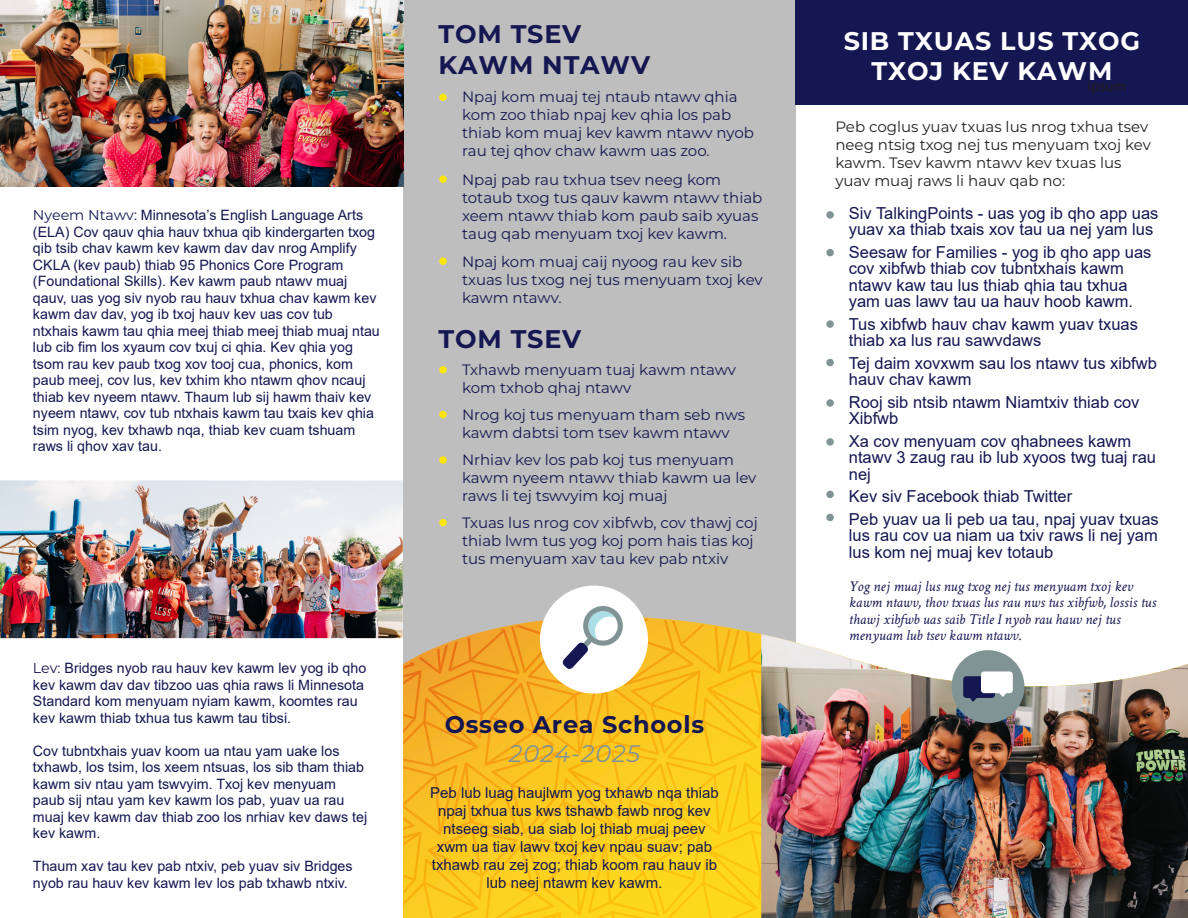
<style>
.page{position:relative;width:1188px;height:918px;background:#fff}
.page>*{position:absolute;margin:0;border:0;box-sizing:border-box;transform-origin:0 0}
.t1{font:100 25.5px/30.6px "Montserrat";letter-spacing:.03em;color:#fff;text-align:center}
.t2{font:100 25.5px/30.6px "Montserrat";letter-spacing:.03em;color:#141751}
.t3{font:100 24px "Montserrat";letter-spacing:.03em;color:#141751}
.t4{font:italic 24px "Montserrat";letter-spacing:.03em;color:#819495}
.t5{font:16.5px/16.5px "Arial";color:#141751}
.t6{font:15px/18px "Montserrat";color:#141751}
.t7{font:15px/18px "Arial";color:#141751;text-align:center}
.t8{font:italic 15px/16.5px "Crimson Text";color:#141751}
.t9{font:15px/18px "Montserrat";color:#231f20}
.t10{font:15px "Myriad Pro";color:#231f20}
.t11{font:14.25px/16.5px "Arial";color:#141751}
.s1{font-family:"Montserrat"}
</style>
<div class="page">
<div style="left:403px;top:0;width:393px;height:918px;background:#bfbebe"></div>
<div style="left:796px;top:0;width:392px;height:104px;background:#141751"></div>
<svg style="left:403px;top:618px;width:358px;height:300px"></svg>
<div style="left:439px;top:94px;width:8px;height:7px;background:#fae709;border-radius:50%"></div>
<div style="left:439px;top:175px;width:8px;height:8px;background:#fae709;border-radius:50%"></div>
<div style="left:439px;top:257px;width:8px;height:8px;background:#fae709;border-radius:50%"></div>
<div style="left:540px;top:586px;width:108px;height:108px;background:#fff;border-radius:50%"></div>
<svg style="left:562px;top:606px;width:61px;height:63px"></svg>
<div style="left:439px;top:366px;width:8px;height:8px;background:#fae709;border-radius:50%"></div>
<div style="left:439px;top:456px;width:8px;height:8px;background:#fae709;border-radius:50%"></div>
<div style="left:439px;top:411px;width:8px;height:7px;background:#fae709;border-radius:50%"></div>
<div style="left:439px;top:519px;width:8px;height:7px;background:#fae709;border-radius:50%"></div>
<div style="left:826px;top:211px;width:8px;height:8px;background:#819495;border-radius:50%"></div>
<div style="left:826px;top:249px;width:8px;height:7px;background:#819495;border-radius:50%"></div>
<div style="left:826px;top:359px;width:8px;height:7px;background:#819495;border-radius:50%"></div>
<div style="left:826px;top:399px;width:8px;height:8px;background:#819495;border-radius:50%"></div>
<div style="left:826px;top:438px;width:8px;height:8px;background:#819495;border-radius:50%"></div>
<div style="left:826px;top:491px;width:8px;height:7px;background:#819495;border-radius:50%"></div>
<div style="left:826px;top:514px;width:8px;height:7px;background:#819495;border-radius:50%"></div>
<div style="left:826px;top:320px;width:8px;height:8px;background:#819495;border-radius:50%"></div>
<img style="left:761px;top:634px;width:427px;height:284px">
<img style="left:0;top:480px;width:403px;height:158px">
<img style="left:0;top:0;width:403px;height:186px">
<div style="left:952px;top:650px;width:72px;height:73px;background:#819495;border-radius:50%"></div>
<svg style="left:963px;top:671px;width:50px;height:31px"></svg>
<p class="t11" style="left:33px;top:207px;width:348px"><span class="s1">Nyeem Ntawv:</span> Minnesota’s English Language Arts (ELA) Cov qauv qhia hauv txhua qib kindergarten txog qib tsib chav kawm kev kawm dav dav nrog Amplify CKLA (kev paub) thiab 95 Phonics Core Program (Foundational Skills). Kev kawm paub ntawv muaj qauv, uas yog siv nyob rau hauv txhua chav kawm kev kawm dav dav, yog ib txoj hauv kev uas cov tub ntxhais kawm tau qhia meej thiab meej thiab muaj ntau lub cib fim los xyaum cov txuj ci qhia. Kev qhia yog tsom rau kev paub txog xov tooj cua, phonics, kom paub meej, cov lus, kev txhim kho ntawm qhov ncauj thiab kev nyeem ntawv. Thaum lub sij hawm thaiv kev nyeem ntawv, cov tub ntxhais kawm tau txais kev qhia tsim nyog, kev txhawb nqa, thiab kev cuam tshuam raws li qhov xav tau.</p>
<p class="t11" style="left:33px;top:660px;width:335px"><span class="s1">Lev:</span> Bridges nyob rau hauv kev kawm lev yog ib qho kev kawm dav dav tibzoo uas qhia raws li Minnesota Standard kom menyuam nyiam kawm, koomtes rau kev kawm thiab txhua tus kawm tau tibsi.</p>
<p class="t11" style="left:33px;top:742px;width:336px">Cov tubntxhais yuav koom ua ntau yam uake los txhawb, los tsim, los xeem ntsuas, los sib tham thiab kawm siv ntau yam tswvyim. Txoj kev menyuam paub sij ntau yam kev kawm los pab, yuav ua rau muaj kev kawm dav thiab zoo los nrhiav kev daws tej kev kawm.</p>
<p class="t11" style="left:33px;top:858px;width:321px">Thaum xav tau kev pab ntxiv, peb yuav siv Bridges nyob rau hauv kev kawm lev los pab txhawb ntxiv.</p>
<h1 class="t2" style="left:439px;top:18px;width:213px">TOM TSEV<br>KAWM NTAWV</h1>
<p class="t6" style="left:462px;top:87px;width:293px">Npaj kom muaj tej ntaub ntawv qhia kom zoo thiab npaj kev qhia los pab thiab kom muaj kev kawm ntawv nyob rau tej qhov chaw kawm uas zoo.</p>
<p class="t6" style="left:462px;top:170px;width:302px">Npaj pab rau txhua tsev neeg kom totaub txog tus qauv kawm ntawv thiab xeem ntawv thiab kom paub saib xyuas taug qab menyuam txoj kev kawm.</p>
<p class="t6" style="left:462px;top:252px;width:302px">Npaj kom muaj caij nyoog rau kev sib txuas lus txog nej tus menyuam txoj kev kawm ntawv.</p>
<h1 class="t2" style="left:439px;top:323px;width:144px">TOM TSEV</h1>
<p class="t6" style="left:462px;top:360px;width:276px">Txhawb menyuam tuaj kawm ntawv kom txhob qhaj ntawv</p>
<p class="t6" style="left:462px;top:405px;width:285px">Nrog koj tus menyuam tham seb nws kawm dabtsi tom tsev kawm ntawv</p>
<p class="t6" style="left:462px;top:450px;width:296px">Nrhiav kev los pab koj tus menyuam kawm nyeem ntawv thiab kawm ua lev raws li tej tswvyim koj muaj</p>
<p class="t6" style="left:462px;top:513px;width:297px">Txuas lus nrog cov xibfwb, cov thawj coj thiab lwm tus yog koj pom hais tias koj tus menyuam xav tau kev pab ntxiv</p>
<h2 class="t3" style="left:445px;top:708px;width:261px">Osseo Area Schools</h2>
<h2 class="t4" style="left:509px;top:736px;width:133px">2024-2025</h2>
<p class="t7" style="left:430px;top:783px;width:290px">Peb lub luag haujlwm yog txhawb nqa thiab npaj txhua tus kws tshawb fawb nrog kev ntseeg siab, ua siab loj thiab muaj peev xwm ua tiav lawv txoj kev npau suav; pab txhawb rau zej zog; thiab koom rau hauv ib lub neej ntawm kev kawm.</p>
<h1 class="t1" style="left:844px;top:25px;width:298px">SIB TXUAS LUS TXOG<br>TXOJ KEV KAWM</h1>
<p class="t9" style="left:835px;top:117px;width:317px">Peb coglus yuav txuas lus nrog txhua tsev neeg ntsig txog nej tus menyuam txoj kev kawm. Tsev kawm ntawv kev txuas lus yuav muaj raws li hauv qab no:</p>
<p class="t10" style="left:1088px;top:77px;width:40px">ipsum</p>
<p class="t5" style="left:849px;top:205px;width:311px">Siv TalkingPoints - uas yog ib qho app uas yuav xa thiab txais xov tau ua nej yam lus</p>
<p class="t5" style="left:849px;top:244px;width:304px">Seesaw for Families - yog ib qho app uas cov xibfwb thiab cov tubntxhais kawm ntawv kaw tau lus thiab qhia tau txhua yam uas lawv tau ua hauv hoob kawm.</p>
<p class="t5" style="left:849px;top:316px;width:291px">Tus xibfwb hauv chav kawm yuav txuas thiab xa lus rau sawvdaws</p>
<p class="t5" style="left:849px;top:355px;width:310px">Tej daim xovxwm sau los ntawv tus xibfwb hauv chav kawm</p>
<p class="t5" style="left:849px;top:394px;width:292px">Rooj sib ntsib ntawm Niamtxiv thiab cov<br>Xibfwb</p>
<p class="t5" style="left:849px;top:433px;width:309px">Xa cov menyuam cov qhabnees kawm ntawv 3 zaug rau ib lub xyoos twg tuaj rau nej</p>
<p class="t5" style="left:849px;top:485px;width:312px;line-height:22.5px">Kev siv Facebook thiab Twitter<br>Peb yuav ua li peb ua tau, npaj yuav txuas</p>
<p class="t5" style="left:849px;top:527px;width:311px">lus rau cov ua niam ua txiv raws li nej yam lus kom nej muaj kev totaub</p>
<p class="t8" style="left:849px;top:578px;width:309px">Yog nej muaj lus nug txog nej tus menyuam txoj kev kawm ntawv, thov txuas lus rau nws tus xibfwb, lossis tus thawj xibfwb uas saib Title I nyob rau hauv nej tus menyuam lub tsev kawm ntawv.</p>
</div>
